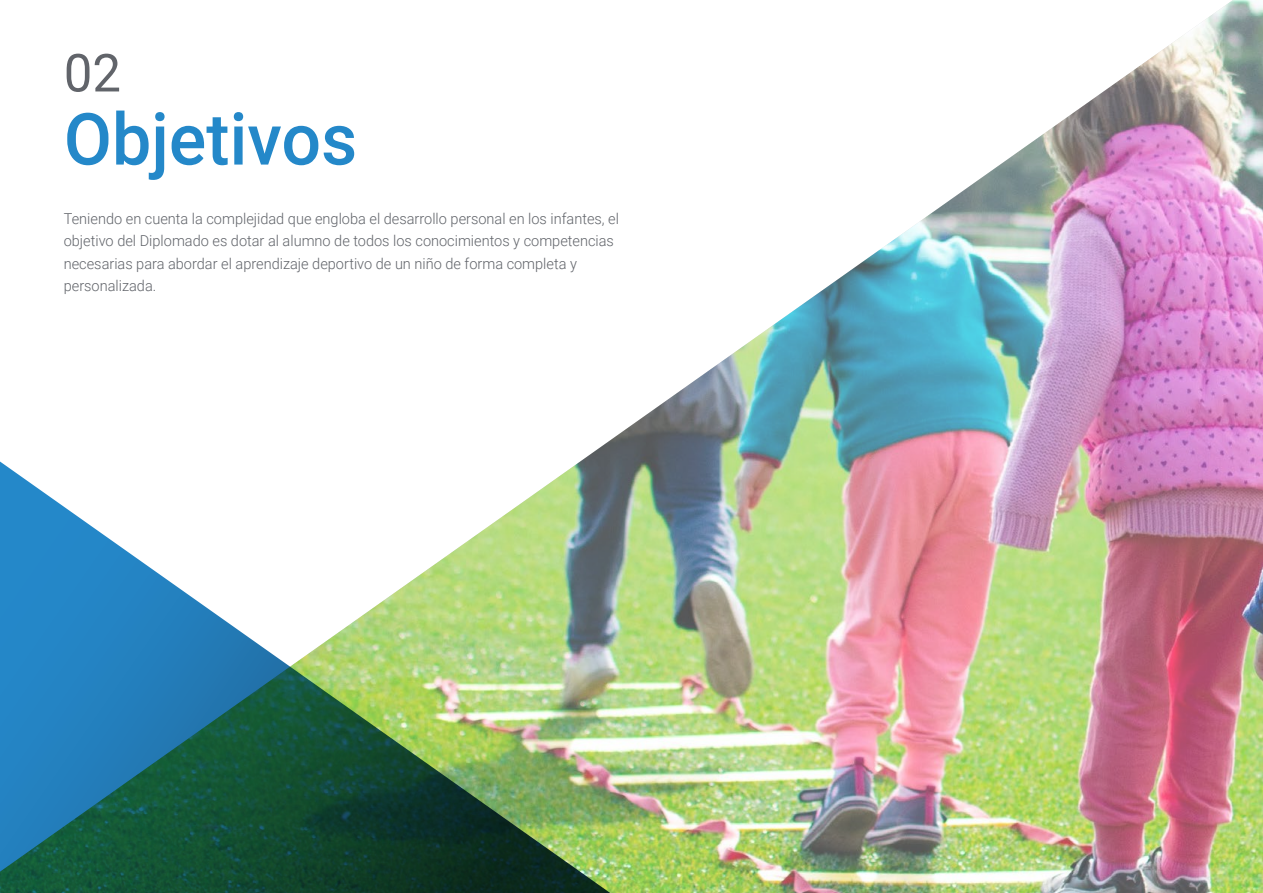
<style>
.page{position:relative;width:1263px;height:893px;background:#fff}
.page>*{position:absolute;margin:0;border:0;box-sizing:border-box;transform-origin:0 0}
.t1{font:500 72px "Roboto";color:#2488c9}
.t2{font:52.5px "Roboto";color:#61646a}
.t3{font:300 15px/22.5px "Roboto";color:#61646a}
</style>
<div class="page">
<img style="left:602px;top:0;width:661px;height:893px">
<svg style="left:0;top:446px;width:640px;height:447px"></svg>
<h2 class="t2" style="left:64px;top:36px;width:59px">02</h2>
<h1 class="t1" style="left:64px;top:89px;width:295px">Objetivos</h1>
<p class="t3" style="left:64px;top:207px;width:557px">Teniendo en cuenta la complejidad que engloba el desarrollo personal en los infantes, el objetivo del Diplomado es dotar al alumno de todos los conocimientos y competencias necesarias para abordar el aprendizaje deportivo de un niño de forma completa y personalizada.</p>
</div>
